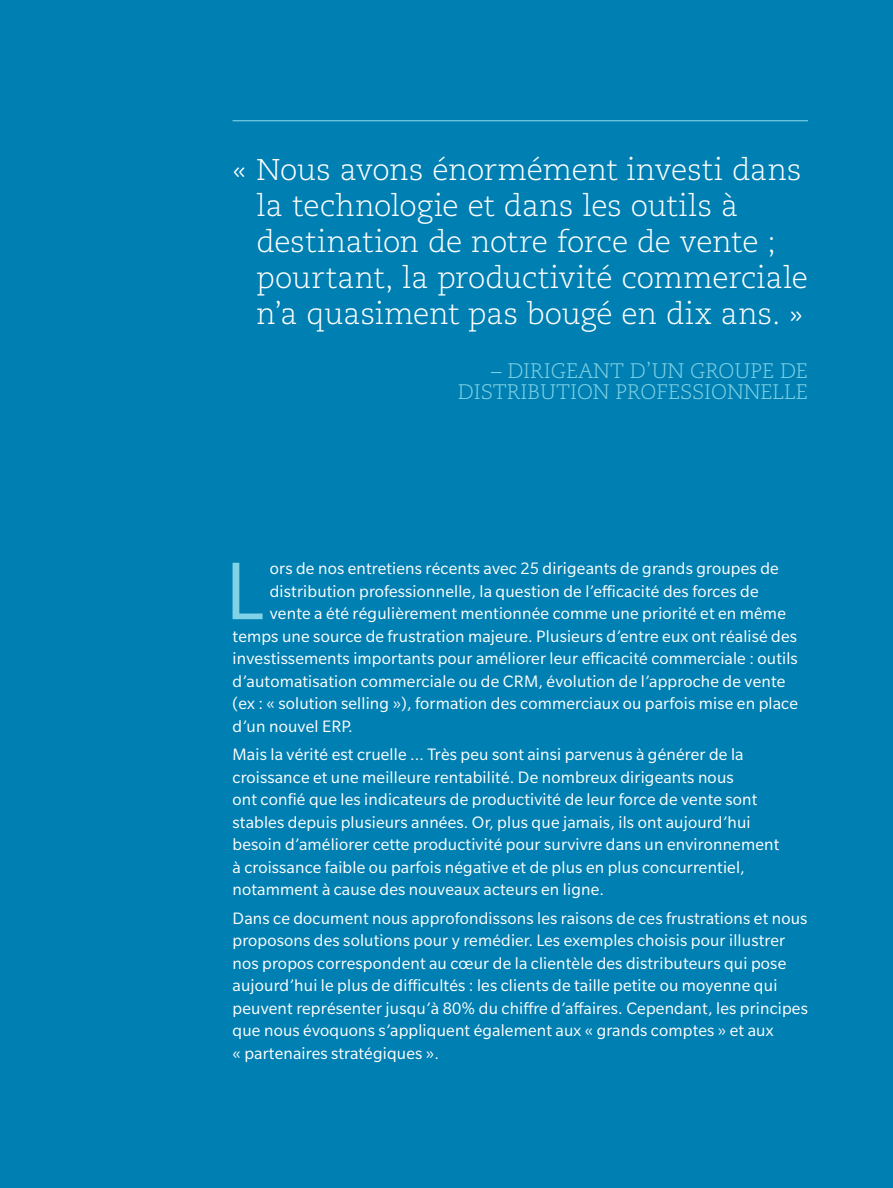
<style>
.page{position:relative;width:893px;height:1188px;background:#0080b2}
.page>*{position:absolute;margin:0;border:0;box-sizing:border-box;transform-origin:0 0}
.t1{font:88.8px "Slate Pro";color:#80d2e6}
.t2{font:300 30px/36px "Caecilia LT Std";letter-spacing:-.005em;color:#fff}
.t3{font:300 21px/21px "Caecilia LT Std";color:#80d2e6;text-align:right}
.t4{font:18px/22.5px "Slate Pro";letter-spacing:.01em;color:#fff}
</style>
<div class="page">
<hr style="left:233px;top:120px;width:575px;height:1px;background:#80d2e6">
<h2 class="t2" style="left:257px;top:152px;width:553px;text-indent:-24px">« Nous avons énormément investi dans la technologie et dans les outils à destination de notre force de vente ; pourtant, la productivité commerciale n’a quasiment pas bougé en dix ans. »</h2>
<p class="t3" style="left:458px;top:361px;width:352px">– DIRIGEANT D’UN GROUPE DE<br>DISTRIBUTION PROFESSIONNELLE</p>
<h1 class="t1" style="left:225px;top:545px;width:40px">L</h1>
<p class="t4" style="left:270px;top:557px;width:510px">ors de nos entretiens récents avec 25 dirigeants de grands groupes de</p>
<p class="t4" style="left:270px;top:580px;width:490px">distribution professionnelle, la question de l’efficacité des forces de</p>
<p class="t4" style="left:270px;top:602px;width:518px">vente a été régulièrement mentionnée comme une priorité et en même</p>
<p class="t4" style="left:233px;top:625px;width:566px">temps une source de frustration majeure. Plusieurs d’entre eux ont réalisé des</p>
<p class="t4" style="left:233px;top:647px;width:567px">investissements importants pour améliorer leur efficacité commerciale : outils</p>
<p class="t4" style="left:233px;top:670px;width:554px">d’automatisation commerciale ou de CRM, évolution de l’approche de vente</p>
<p class="t4" style="left:233px;top:692px;width:567px">(ex : « solution selling »), formation des commerciaux ou parfois mise en place</p>
<p class="t4" style="left:233px;top:715px;width:122px">d’un nouvel ERP.</p>
<p class="t4" style="left:233px;top:743px;width:548px">Mais la vérité est cruelle … Très peu sont ainsi parvenus à générer de la croissance et une meilleure rentabilité. De nombreux dirigeants nous<br>ont confié que les indicateurs de productivité de leur force de vente sont stables depuis plusieurs années. Or, plus que jamais, ils ont aujourd’hui besoin d’améliorer cette productivité pour survivre dans un environnement à croissance faible ou parfois négative et de plus en plus concurrentiel, notamment à cause des nouveaux acteurs en ligne.</p>
<p class="t4" style="left:233px;top:907px;width:577px">Dans ce document nous approfondissons les raisons de ces frustrations et nous proposons des solutions pour y remédier. Les exemples choisis pour illustrer nos propos correspondent au cœur de la clientèle des distributeurs qui pose aujourd’hui le plus de difficultés : les clients de taille petite ou moyenne qui peuvent représenter jusqu’à 80% du chiffre d’affaires. Cependant, les principes que nous évoquons s’appliquent également aux « grands comptes » et aux<br>« partenaires stratégiques ».</p>
</div>
